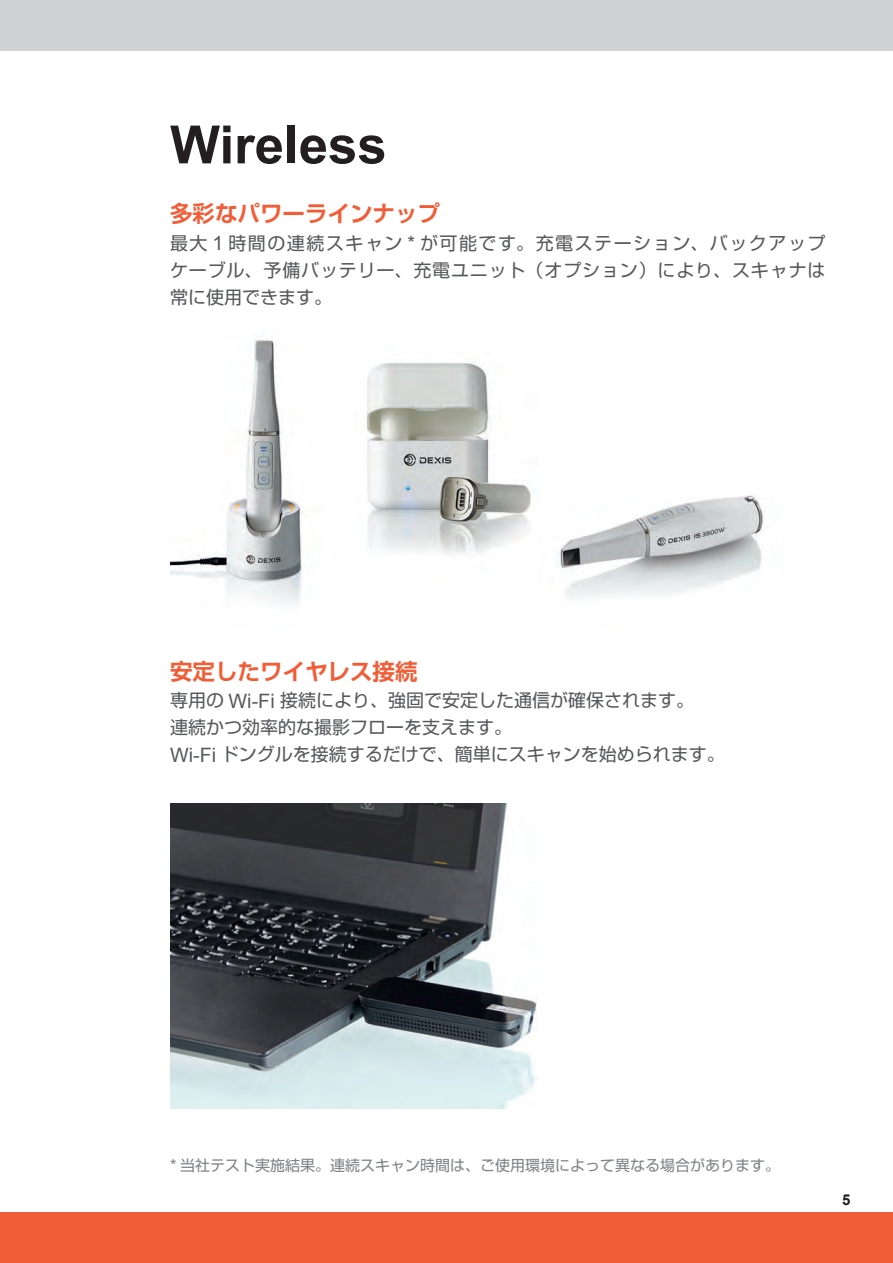
<style>
.page{position:relative;width:893px;height:1263px;background:#fff}
.page>*{position:absolute;margin:0;border:0;box-sizing:border-box;transform-origin:0 0}
.t1{font:700 52.8px "Arial";color:#231f20}
.t2{font:700 22.5px "Shin Go Pr 6 N De";color:#f15d36}
.t3{font:18px/27px "Shin Go Pr 6 N";color:#57585a;text-align:justify}
.t4{font:15px "Shin Go Pr 6 N";color:#808285}
.t5{font:700 15px "Arial";color:#231f20}
.s1{font-family:"Arial";font-size:19.8px}
.s2{font-family:"Arial";font-size:16.5px}
</style>
<div class="page">
<div style="left:0;top:1212px;width:893px;height:51px;background:#f15d36"></div>
<div style="left:0;top:0;width:893px;height:51px;background:#d1d2d4"></div>
<img style="left:170px;top:804px;width:367px;height:304px">
<img style="left:170px;top:339px;width:593px;height:265px">
<h1 class="t1" style="left:170px;top:110px;width:218px">Wireless</h1>
<p class="t2" style="left:170px;top:195px;width:271px">多彩なパワーラインナップ</p>
<p class="t3" style="left:170px;top:228px;width:657px">最大 <span class="s1">1</span> 時間の連続スキャン <span class="s1">*</span> が可能です。充電ステーション、バックアップケーブル、予備バッテリー、充電ユニット（オプション）により、スキャナは常に使用できます。</p>
<p class="t2" style="left:170px;top:652px;width:249px">安定したワイヤレス接続</p>
<p class="t3" style="left:170px;top:685px;width:556px;text-align:left">専用の <span class="s1">Wi-Fi</span> 接続により、強固で安定した通信が確保されます。<br>連続かつ効率的な撮影フローを支えます。<br><span class="s1">Wi-Fi</span> ドングルを接続するだけで、簡単にスキャンを始められます。</p>
<p class="t4" style="left:170px;top:1153px;width:612px"><span class="s2">*</span> 当社テスト実施結果。連続スキャン時間は、ご使用環境によって異なる場合があります。</p>
<p class="t5" style="left:842px;top:1189px;width:10px">5</p>
</div>
